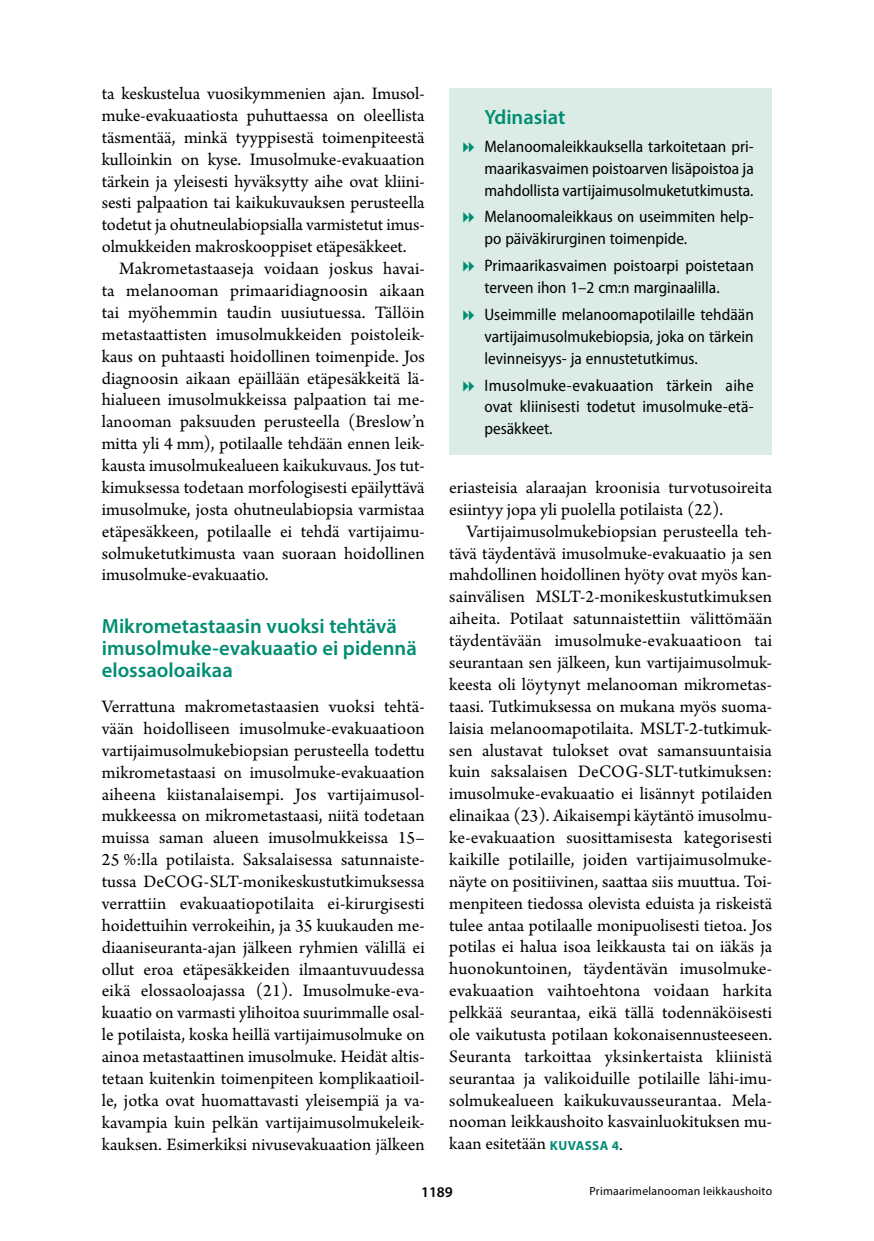
<style>
.page{position:relative;width:874px;height:1241px;background:#fff}
.page>*{position:absolute;margin:0;border:0;box-sizing:border-box;transform-origin:0 0}
.t1{font:600 20.65px/21.9px "Myriad Pro";color:#008d72}
.t2{font:18.38px/21.9px "Arno Pro";color:#000;text-align:justify}
.t3{font:semi-condensed 16.62px/21.9px "Myriad Pro";color:#000;text-align:justify}
.t4{font:600 14.88px "Myriad Pro";color:#000}
.t5{font:11.9px "Myriad Pro";letter-spacing:.02em;color:#000}
.s1{font-family:"Myriad Pro";font-weight:700;font-size:13.12px;color:#008d72}
</style>
<div class="page">
<div style="left:449px;top:88px;width:322px;height:366px;background:#dbece7"></div>
<p class="t2" style="left:102px;top:84px;width:324px">ta keskustelua vuosikymmenien ajan. Imusol-</p>
<p class="t2" style="left:102px;top:105px;width:324px">muke-evakuaatiosta puhuttaessa on oleellista</p>
<p class="t2" style="left:102px;top:127px;width:324px">täsmentää, minkä tyyppisestä toimenpiteestä</p>
<p class="t2" style="left:102px;top:149px;width:324px">kulloinkin on kyse. Imusolmuke-evakuaation</p>
<p class="t2" style="left:102px;top:171px;width:324px">tärkein ja yleisesti hyväksytty aihe ovat kliini-</p>
<p class="t2" style="left:102px;top:193px;width:324px">sesti palpaation tai kaikukuvauksen perusteella</p>
<p class="t2" style="left:102px;top:215px;width:324px">todetut ja ohutneulabiopsialla varmistetut imus-</p>
<p class="t2" style="left:102px;top:237px;width:306px">olmukkeiden makroskooppiset etäpesäkkeet.</p>
<p class="t2" style="left:119px;top:258px;width:307px">Makrometastaaseja voidaan joskus havai-</p>
<p class="t2" style="left:102px;top:280px;width:324px">ta melanooman primaaridiagnoosin aikaan</p>
<p class="t2" style="left:102px;top:302px;width:324px">tai myöhemmin taudin uusiutuessa. Tällöin</p>
<p class="t2" style="left:102px;top:324px;width:324px">metastaattisten imusolmukkeiden poistoleik-</p>
<p class="t2" style="left:102px;top:346px;width:324px">kaus on puhtaasti hoidollinen toimenpide. Jos</p>
<p class="t2" style="left:102px;top:368px;width:324px">diagnoosin aikaan epäillään etäpesäkkeitä lä-</p>
<p class="t2" style="left:102px;top:390px;width:324px">hialueen imusolmukkeissa palpaation tai me-</p>
<p class="t2" style="left:102px;top:412px;width:324px">lanooman paksuuden perusteella (Breslow’n</p>
<p class="t2" style="left:102px;top:433px;width:324px">mitta yli 4 mm), potilaalle tehdään ennen leik-</p>
<p class="t2" style="left:102px;top:455px;width:324px">kausta imusolmukealueen kaikukuvaus. Jos tut-</p>
<p class="t2" style="left:102px;top:477px;width:324px">kimuksessa todetaan morfologisesti epäilyttävä</p>
<p class="t2" style="left:102px;top:499px;width:324px">imusolmuke, josta ohutneulabiopsia varmistaa</p>
<p class="t2" style="left:102px;top:521px;width:324px">etäpesäkkeen, potilaalle ei tehdä vartijaimu-</p>
<p class="t2" style="left:102px;top:543px;width:324px">solmuketutkimusta vaan suoraan hoidollinen</p>
<p class="t2" style="left:102px;top:565px;width:168px">imusolmuke-evakuaatio.</p>
<p class="t1" style="left:102px;top:614px;width:316px">Mikrometastaasin vuoksi tehtävä imusolmuke-evakuaatio ei pidennä elossaoloaikaa</p>
<p class="t2" style="left:102px;top:696px;width:324px">Verrattuna makrometastaasien vuoksi tehtä&shy;vään hoidolliseen imusolmuke-evakuaatioon vartijaimusolmukebiopsian perusteella todettu mikrometastaasi on imusolmuke-evakuaation aiheena kiistanalaisempi. Jos vartijaimusol&shy;mukkeessa on mikrometastaasi, niitä todetaan muissa saman alueen imusolmukkeissa 15– 25 %:lla potilaista. Saksalaisessa satunnaiste&shy;tussa DeCOG-SLT-monikeskustutkimuksessa verrattiin evakuaatiopotilaita ei-kirurgisesti hoidettuihin verrokeihin, ja 35 kuukauden me&shy;diaaniseuranta-ajan jälkeen ryhmien välillä ei ollut eroa etäpesäkkeiden ilmaantuvuudessa eikä elossaoloajassa (21). Imusolmuke-eva&shy;kuaatio on varmasti ylihoitoa suurimmalle osal&shy;le potilaista, koska heillä vartijaimusolmuke on ainoa metastaattinen imusolmuke. Heidät altis&shy;tetaan kuitenkin toimenpiteen komplikaatioil&shy;le, jotka ovat huomattavasti yleisempiä ja va&shy;kavampia kuin pelkän vartijaimusolmukeleik&shy;kauksen. Esimerkiksi nivusevakuaation jälkeen</p>
<p class="t1" style="left:484px;top:105px;width:82px">Ydinasiat</p>
<p class="t3" style="left:484px;top:135px;width:271px">Melanoomaleikkauksella tarkoitetaan pri&shy;maarikasvaimen poistoarven lisäpoistoa ja mahdollista vartijaimusolmuketutkimusta.</p>
<p class="t3" style="left:484px;top:205px;width:270px">Melanoomaleikkaus on useimmiten help&shy;po päiväkirurginen toimenpide.</p>
<p class="t3" style="left:484px;top:254px;width:271px">Primaarikasvaimen poistoarpi poistetaan terveen ihon 1–2 cm:n marginaalilla.</p>
<p class="t3" style="left:484px;top:303px;width:271px">Useimmille melanoomapotilaille tehdään vartijaimusolmukebiopsia, joka on tärkein levinneisyys- ja ennustetutkimus.</p>
<p class="t3" style="left:484px;top:374px;width:270px">Imusolmuke-evakuaation tärkein aihe ovat kliinisesti todetut imusolmuke-etä&shy;pesäkkeet.</p>
<p class="t2" style="left:449px;top:477px;width:324px">eriasteisia alaraajan kroonisia turvotusoireita esiintyy jopa yli puolella potilaista (22).</p>
<p class="t2" style="left:449px;top:521px;width:324px;text-indent:17px">Vartijaimusolmukebiopsian perusteella teh&shy;tävä täydentävä imusolmuke-evakuaatio ja sen mahdollinen hoidollinen hyöty ovat myös kan&shy;sainvälisen MSLT-2-monikeskustutkimuksen aiheita. Potilaat satunnaistettiin välittömään täydentävään imusolmuke-evakuaatioon tai seurantaan sen jälkeen, kun vartijaimusolmuk&shy;keesta oli löytynyt melanooman mikrometas&shy;taasi. Tutkimuksessa on mukana myös suoma&shy;laisia melanoomapotilaita. MSLT-2-tutkimuk&shy;sen alustavat tulokset ovat samansuuntaisia kuin saksalaisen DeCOG-SLT-tutkimuksen: imusolmuke-evakuaatio ei lisännyt potilaiden elinaikaa (23). Aikaisempi käytäntö imusolmu&shy;ke-evakuaation suosittamisesta kategorisesti kaikille potilaille, joiden vartijaimusolmuke&shy;näyte on positiivinen, saattaa siis muuttua. Toi&shy;menpiteen tiedossa olevista eduista ja riskeistä tulee antaa potilaalle monipuolisesti tietoa. Jos potilas ei halua isoa leikkausta tai on iäkäs ja huonokuntoinen, täydentävän imusolmuke&shy;evakuaation vaihtoehtona voidaan harkita pelkkää seurantaa, eikä tällä todennäköisesti ole vaikutusta potilaan kokonaisennusteeseen.<br>Seuranta tarkoittaa yksinkertaista kliinistä seurantaa ja valikoiduille potilaille lähi-imu&shy;solmukealueen kaikukuvausseurantaa. Mela&shy;nooman leikkaushoito kasvainluokituksen mu&shy;kaan esitetään <span class="s1">KUVASSA 4</span>.</p>
<p class="t5" style="left:589px;top:1183px;width:184px">Primaarimelanooman leikkaushoito</p>
<p class="t4" style="left:421px;top:1182px;width:33px">1189</p>
</div>
